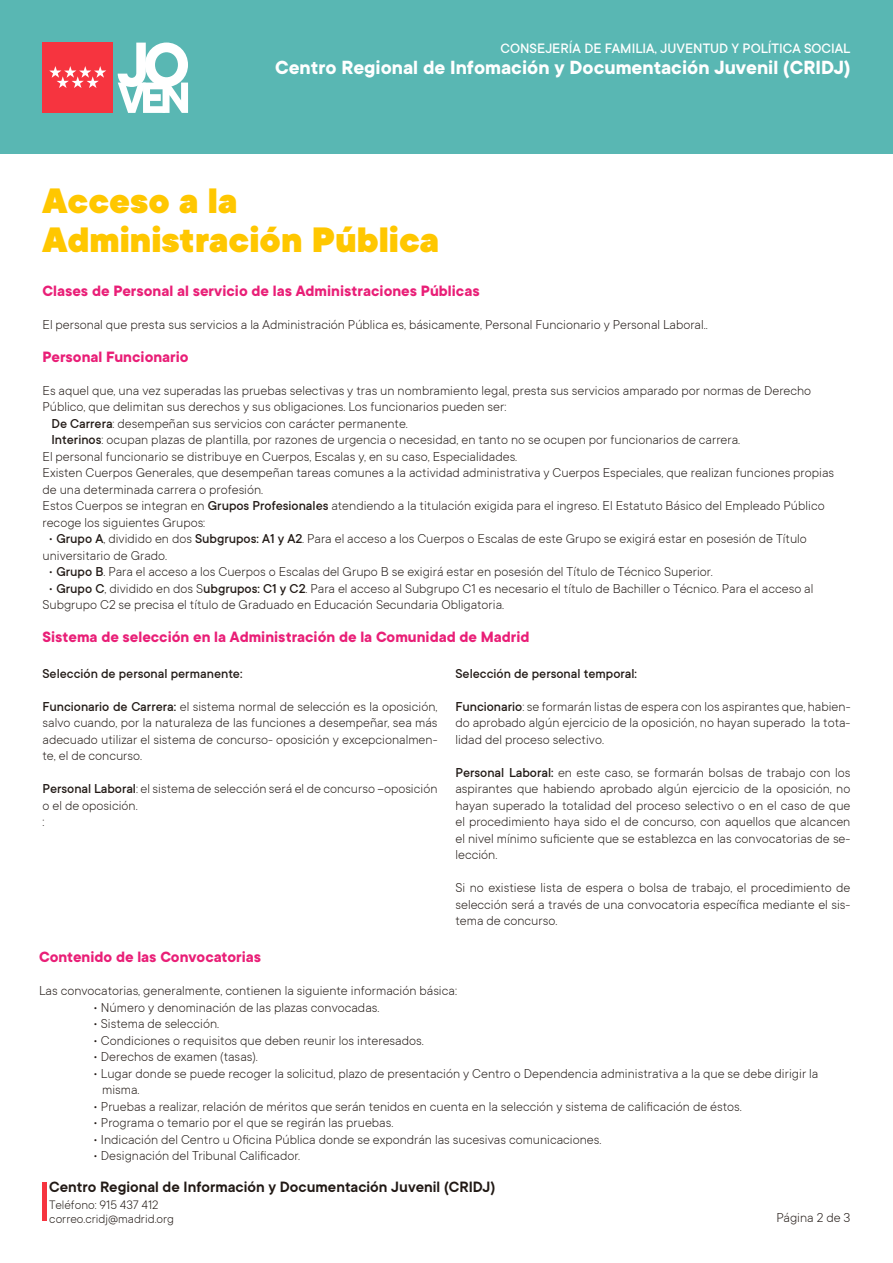
<style>
.page{position:relative;width:893px;height:1263px;background:#fff}
.page>*{position:absolute;margin:0;border:0;box-sizing:border-box;transform-origin:0 0}
.t1{font:900 39px/39px "TT Commons";color:#ffc700}
.t2{font:700 21px "TT Commons";color:#fff}
.t3{font:700 16.5px "TT Commons";color:#e91f77}
.t4{font:600 16.5px "TT Commons";color:#211915}
.t5{font:500 15px "TT Commons";color:#fff}
.t6{font:300 14.25px/16.5px "TT Commons";color:#211915}
.t7{font:500 14.25px "TT Commons";color:#211915}
.t8{font:300 13.5px/13.5px "TT Commons";color:#211915}
.s1{font-weight:500}
</style>
<div class="page">
<div style="left:0;top:0;width:893px;height:153px;background:#59b7b3"></div>
<div style="left:43px;top:43px;width:70px;height:70px;background:#f6343f"></div>
<svg style="left:49px;top:66px;width:57px;height:22px"></svg>
<svg style="left:118px;top:43px;width:70px;height:70px"></svg>
<hr style="left:43px;top:1182px;width:4px;height:38px;background:#f6343f">
<p class="t5" style="left:501px;top:40px;width:351px">CONSEJERÍA DE FAMILIA, JUVENTUD Y POLÍTICA SOCIAL</p>
<h2 class="t2" style="left:275px;top:56px;width:577px">Centro Regional de Infomación y Documentación Juvenil (CRIDJ)</h2>
<h1 class="t1" style="left:43px;top:183px;width:398px">Acceso a la<br>Administración Pública</h1>
<p class="t3" style="left:43px;top:281px;width:439px">Clases de Personal al servicio de las Administraciones Públicas</p>
<p class="t6" style="left:43px;top:316px;width:667px">El personal que presta sus servicios a la Administración Pública es, básicamente, Personal Funcionario y Personal Laboral..</p>
<p class="t3" style="left:43px;top:347px;width:148px">Personal Funcionario</p>
<p class="t6" style="left:43px;top:382px;width:770px">Es aquel que, una vez superadas las pruebas selectivas y tras un nombramiento legal, presta sus servicios amparado por normas de Derecho</p>
<p class="t6" style="left:43px;top:398px;width:465px">Público, que delimitan sus derechos y sus obligaciones. Los funcionarios pueden ser:</p>
<p class="t6" style="left:51px;top:415px;width:358px"><span class="s1">De Carrera</span>: desempeñan sus servicios con carácter permanente.</p>
<p class="t6" style="left:51px;top:431px;width:690px"><span class="s1">Interinos</span>: ocupan plazas de plantilla, por razones de urgencia o necesidad, en tanto no se ocupen por funcionarios de carrera.</p>
<p class="t6" style="left:43px;top:448px;width:476px">El personal funcionario se distribuye en Cuerpos, Escalas y, en su caso, Especialidades.</p>
<p class="t6" style="left:43px;top:464px;width:793px">Existen Cuerpos Generales, que desempeñan tareas comunes a la actividad administrativa y Cuerpos Especiales, que realizan funciones propias</p>
<p class="t6" style="left:43px;top:481px;width:222px">de una determinada carrera o profesión.</p>
<p class="t6" style="left:43px;top:497px;width:784px">Estos Cuerpos se integran en <span class="s1">Grupos Profesionales</span> atendiendo a la titulación exigida para el ingreso. El Estatuto Básico del Empleado Público</p>
<p class="t6" style="left:43px;top:514px;width:164px">recoge los siguientes Grupos:</p>
<p class="t6" style="left:43px;top:530px;width:766px;text-indent:6px">• <span class="s1">Grupo A</span>, dividido en dos <span class="s1">Subgrupos: A1 y A2</span>. Para el acceso a los Cuerpos o Escalas de este Grupo se exigirá estar en posesión de Título universitario de Grado.</p>
<p class="t6" style="left:49px;top:563px;width:666px">• <span class="s1">Grupo B</span>. Para el acceso a los Cuerpos o Escalas del Grupo B se exigirá estar en posesión del Título de Técnico Superior.</p>
<p class="t6" style="left:43px;top:580px;width:772px;text-indent:6px">• <span class="s1">Grupo C</span>, dividido en dos S<span class="s1">ubgrupos: C1 y C2</span>. Para el acceso al Subgrupo C1 es necesario el título de Bachiller o Técnico. Para el acceso al<br>Subgrupo C2 se precisa el título de Graduado en Educación Secundaria Obligatoria.</p>
<p class="t3" style="left:43px;top:628px;width:488px">Sistema de selección en la Administración de la Comunidad de Madrid</p>
<p class="t7" style="left:43px;top:665px;width:201px">Selección de personal permanente:</p>
<p class="t6" style="left:43px;top:698px;width:396px;text-align:justify"><span class="s1">Funcionario de Carrera:</span> el sistema normal de selección es la oposición, salvo cuando, por la naturaleza de las funciones a desempeñar, sea más adecuado utilizar el sistema de concurso- oposición y excepcionalmen&shy;te, el de concurso.</p>
<p class="t6" style="left:43px;top:780px;width:396px"><span class="s1">Personal Laboral</span>: el sistema de selección será el de concurso –oposición o el de oposición.<br>:</p>
<p class="t7" style="left:455px;top:665px;width:183px">Selección de personal temporal:</p>
<p class="t6" style="left:455px;top:698px;width:396px;text-align:justify"><span class="s1">Funcionario</span>: se formarán listas de espera con los aspirantes que, habien&shy;do aprobado algún ejercicio de la oposición, no hayan superado la tota&shy;lidad del proceso selectivo.</p>
<p class="t6" style="left:455px;top:764px;width:396px;text-align:justify"><span class="s1">Personal Laboral:</span> en este caso, se formarán bolsas de trabajo con los aspirantes que habiendo aprobado algún ejercicio de la oposición, no hayan superado la totalidad del proceso selectivo o en el caso de que el procedimiento haya sido el de concurso, con aquellos que alcancen el nivel mínimo suficiente que se establezca en las convocatorias de se&shy;lección.</p>
<p class="t6" style="left:455px;top:879px;width:396px;text-align:justify">Si no existiese lista de espera o bolsa de trabajo, el procedimiento de selección será a través de una convocatoria específica mediante el sis&shy;tema de concurso.</p>
<p class="t3" style="left:39px;top:948px;width:224px">Contenido de las Convocatorias</p>
<p class="t6" style="left:39px;top:983px;width:419px">Las convocatorias, generalmente, contienen la siguiente información básica:</p>
<p class="t6" style="left:93px;top:999px;width:288px">• Número y denominación de las plazas convocadas.</p>
<p class="t6" style="left:93px;top:1016px;width:128px">• Sistema de selección.</p>
<p class="t6" style="left:93px;top:1032px;width:332px">• Condiciones o requisitos que deben reunir los interesados.</p>
<p class="t6" style="left:93px;top:1049px;width:166px">• Derechos de examen (tasas).</p>
<p class="t6" style="left:102px;top:1065px;width:718px;text-indent:-9px">• Lugar donde se puede recoger la solicitud, plazo de presentación y Centro o Dependencia administrativa a la que se debe dirigir la misma.</p>
<p class="t6" style="left:93px;top:1098px;width:650px">• Pruebas a realizar, relación de méritos que serán tenidos en cuenta en la selección y sistema de calificación de éstos.</p>
<p class="t6" style="left:93px;top:1115px;width:302px">• Programa o temario por el que se regirán las pruebas.</p>
<p class="t6" style="left:93px;top:1131px;width:510px">• Indicación del Centro u Oficina Pública donde se expondrán las sucesivas comunicaciones.</p>
<p class="t6" style="left:93px;top:1148px;width:209px">• Designación del Tribunal Calificador.</p>
<p class="t4" style="left:49px;top:1178px;width:448px">Centro Regional de Información y Documentación Juvenil (CRIDJ)</p>
<p class="t8" style="left:49px;top:1198px;width:126px">Teléfono: 915 437 412 correo.cridj@madrid.org</p>
<p class="t6" style="left:776px;top:1209px;width:76px">Página 2 de 3</p>
</div>
